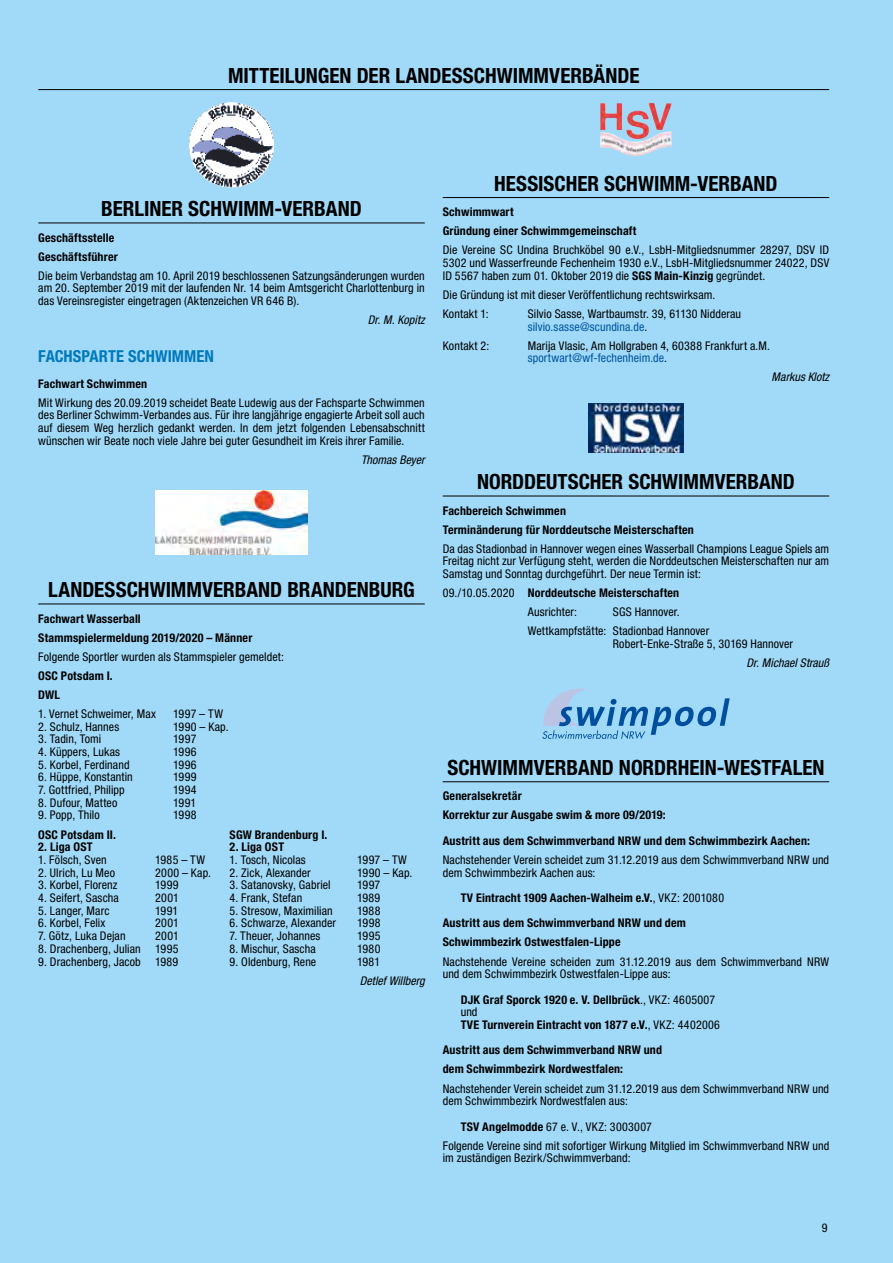
<style>
.page{position:relative;width:893px;height:1263px;background:#a1daf8}
.page>*{position:absolute;margin:0;border:0;box-sizing:border-box;transform-origin:0 0}
.t1{font:700 condensed 21px "Helvetica Neue";color:#000}
.t2{font:700 condensed 16.5px "Helvetica Neue";letter-spacing:.005em;color:#0079bd}
.t3{font:condensed 12px/12.8px "Helvetica Neue";letter-spacing:.01em;color:#000}
.t4{font:700 condensed 12px/19px "Helvetica Neue";letter-spacing:.015em;color:#000}
.t5{font:italic condensed 12px "Helvetica Neue";letter-spacing:.005em;color:#000}
.s1{font-weight:700}
.s2{color:#00539f}
.s3{font-weight:400}
</style>
<div class="page">
<hr style="left:38px;top:89px;width:791px;height:1px;background:#000">
<hr style="left:38px;top:223px;width:387px;height:1px;background:#000">
<hr style="left:38px;top:604px;width:387px;height:1px;background:#000">
<img style="left:189px;top:102px;width:85px;height:85px">
<img style="left:155px;top:490px;width:153px;height:65px">
<hr style="left:443px;top:197px;width:386px;height:1px;background:#000">
<hr style="left:443px;top:496px;width:386px;height:1px;background:#000">
<hr style="left:443px;top:781px;width:386px;height:1px;background:#000">
<img style="left:600px;top:103px;width:72px;height:53px">
<img style="left:589px;top:403px;width:94px;height:49px">
<svg style="left:542px;top:689px;width:188px;height:50px"></svg>
<h1 class="t1" style="left:228px;top:63px;width:413px">MITTEILUNGEN DER LANDESSCHWIMMVERBÄNDE</h1>
<h1 class="t1" style="left:101px;top:196px;width:262px">BERLINER SCHWIMM-VERBAND</h1>
<p class="t4" style="left:38px;top:228px;width:81px">Geschäftsstelle<br>Geschäftsführer</p>
<p class="t3" style="left:38px;top:269px;width:388px;text-align:justify">Die beim Verbandstag am 10. April 2019 beschlossenen Satzungsänderungen wurden am 20. September 2019 mit der laufenden Nr. 14 beim Amtsgericht Charlottenburg in das Vereinsregister eingetragen (Aktenzeichen VR 646 B).</p>
<p class="t5" style="left:368px;top:313px;width:59px">Dr. M. Kopitz</p>
<h2 class="t2" style="left:38px;top:346px;width:177px">FACHSPARTE SCHWIMMEN</h2>
<p class="t4" style="left:38px;top:374px;width:110px">Fachwart Schwimmen</p>
<p class="t3" style="left:38px;top:396px;width:388px;text-align:justify">Mit Wirkung des 20.09.2019 scheidet Beate Ludewig aus der Fachsparte Schwimmen des Berliner Schwimm-Verbandes aus. Für ihre langjährige engagierte Arbeit soll auch auf diesem Weg herzlich gedankt werden. In dem jetzt folgenden Lebensabschnitt wünschen wir Beate noch viele Jahre bei guter Gesundheit im Kreis ihrer Familie.</p>
<p class="t5" style="left:361px;top:453px;width:65px">Thomas Beyer</p>
<h1 class="t1" style="left:48px;top:577px;width:368px">LANDESSCHWIMMVERBAND BRANDENBURG</h1>
<p class="t4" style="left:38px;top:609px;width:216px">Fachwart Wasserball<br>Stammspielermeldung 2019/2020 – Männer</p>
<p class="t3" style="left:38px;top:650px;width:247px">Folgende Sportler wurden als Stammspieler gemeldet:</p>
<p class="t4" style="left:38px;top:666px;width:76px">OSC Potsdam I.<br>DWL</p>
<p class="t3" style="left:38px;top:707px;width:119px">1. Vernet Schweimer, Max</p>
<p class="t3" style="left:173px;top:707px;width:51px">1997 – TW</p>
<p class="t3" style="left:38px;top:720px;width:82px">2. Schulz, Hannes</p>
<p class="t3" style="left:173px;top:720px;width:57px">1990 – Kap.</p>
<p class="t3" style="left:38px;top:732px;width:65px">3. Tadin, Tomi</p>
<p class="t3" style="left:173px;top:732px;width:25px">1997</p>
<p class="t3" style="left:38px;top:745px;width:83px">4. Küppers, Lukas</p>
<p class="t3" style="left:173px;top:745px;width:25px">1996</p>
<p class="t3" style="left:38px;top:758px;width:93px">5. Korbel, Ferdinand</p>
<p class="t3" style="left:173px;top:758px;width:25px">1996</p>
<p class="t3" style="left:38px;top:771px;width:96px">6. Hüppe, Konstantin</p>
<p class="t3" style="left:173px;top:771px;width:25px">1999</p>
<p class="t3" style="left:38px;top:783px;width:88px">7. Gottfried, Philipp</p>
<p class="t3" style="left:173px;top:783px;width:25px">1994</p>
<p class="t3" style="left:38px;top:796px;width:81px">8. Dufour, Matteo</p>
<p class="t3" style="left:173px;top:796px;width:25px">1991</p>
<p class="t3" style="left:38px;top:809px;width:63px">9. Popp, Thilo</p>
<p class="t3" style="left:173px;top:809px;width:25px">1998</p>
<p class="t4" style="left:38px;top:824px;width:79px">OSC Potsdam II.</p>
<p class="t4" style="left:230px;top:824px;width:99px">SGW Brandenburg I.</p>
<p class="t4" style="left:38px;top:837px;width:56px">2. Liga OST</p>
<p class="t4" style="left:230px;top:837px;width:56px">2. Liga OST</p>
<p class="t3" style="left:38px;top:853px;width:70px">1. Fölsch, Sven</p>
<p class="t3" style="left:155px;top:853px;width:51px">1985 – TW</p>
<p class="t3" style="left:230px;top:853px;width:78px">1. Tosch, Nicolas</p>
<p class="t3" style="left:357px;top:853px;width:51px">1997 – TW</p>
<p class="t3" style="left:38px;top:866px;width:78px">2. Ulrich, Lu Meo</p>
<p class="t3" style="left:155px;top:866px;width:57px">2000 – Kap.</p>
<p class="t3" style="left:230px;top:866px;width:83px">2. Zick, Alexander</p>
<p class="t3" style="left:357px;top:866px;width:57px">1990 – Kap.</p>
<p class="t3" style="left:38px;top:879px;width:81px">3. Korbel, Florenz</p>
<p class="t3" style="left:155px;top:879px;width:25px">1999</p>
<p class="t3" style="left:230px;top:879px;width:103px">3. Satanovsky, Gabriel</p>
<p class="t3" style="left:357px;top:879px;width:25px">1997</p>
<p class="t3" style="left:38px;top:891px;width:82px">4. Seifert, Sascha</p>
<p class="t3" style="left:155px;top:891px;width:25px">2001</p>
<p class="t3" style="left:230px;top:891px;width:74px">4. Frank, Stefan</p>
<p class="t3" style="left:357px;top:891px;width:25px">1989</p>
<p class="t3" style="left:38px;top:904px;width:73px">5. Langer, Marc</p>
<p class="t3" style="left:155px;top:904px;width:25px">1991</p>
<p class="t3" style="left:230px;top:904px;width:105px">5. Stresow, Maximilian</p>
<p class="t3" style="left:357px;top:904px;width:25px">1988</p>
<p class="t3" style="left:38px;top:917px;width:69px">6. Korbel, Felix</p>
<p class="t3" style="left:155px;top:917px;width:25px">2001</p>
<p class="t3" style="left:230px;top:917px;width:108px">6. Schwarze, Alexander</p>
<p class="t3" style="left:357px;top:917px;width:25px">1998</p>
<p class="t3" style="left:38px;top:929px;width:89px">7. Götz, Luka Dejan</p>
<p class="t3" style="left:155px;top:929px;width:25px">2001</p>
<p class="t3" style="left:230px;top:929px;width:92px">7. Theuer, Johannes</p>
<p class="t3" style="left:357px;top:929px;width:25px">1995</p>
<p class="t3" style="left:38px;top:942px;width:142px">8. Drachenberg, Julian 1995</p>
<p class="t3" style="left:230px;top:942px;width:88px">8. Mischur, Sascha</p>
<p class="t3" style="left:357px;top:942px;width:25px">1980</p>
<p class="t3" style="left:38px;top:955px;width:142px">9. Drachenberg, Jacob 1989</p>
<p class="t3" style="left:230px;top:955px;width:88px">9. Oldenburg, Rene</p>
<p class="t3" style="left:357px;top:955px;width:25px">1981</p>
<p class="t5" style="left:360px;top:973px;width:66px">Detlef Willberg</p>
<h1 class="t1" style="left:494px;top:171px;width:285px">HESSISCHER SCHWIMM-VERBAND</h1>
<p class="t4" style="left:443px;top:202px;width:195px">Schwimmwart<br>Gründung einer Schwimmgemeinschaft</p>
<p class="t3" style="left:443px;top:244px;width:388px;text-align:justify">Die Vereine SC Undina Bruchköbel 90 e.V., LsbH-Mitgliedsnummer 28297, DSV ID 5302 und Wasserfreunde Fechenheim 1930 e.V., LsbH-Mitgliedsnummer 24022, DSV ID 5567 haben zum 01. Oktober 2019 die <span class="s1">SGS Main-Kinzig</span> gegründet.</p>
<p class="t3" style="left:443px;top:285px;width:274px;line-height:19px">Die Gründung ist mit dieser Veröffentlichung rechtswirksam.<br>Kontakt 1:</p>
<p class="t3" style="left:528px;top:307px;width:215px">Silvio Sasse, Wartbaumstr. 39, 61130 Nidderau <span class="s2">silvio.sasse@scundina.de</span>.</p>
<p class="t3" style="left:443px;top:339px;width:48px">Kontakt 2:</p>
<p class="t3" style="left:528px;top:339px;width:244px">Marija Vlasic, Am Hollgraben 4, 60388 Frankfurt a.M. <span class="s2">sportwart@wf-fechenheim.de</span>.</p>
<p class="t5" style="left:772px;top:370px;width:59px">Markus Klotz</p>
<h1 class="t1" style="left:477px;top:469px;width:319px">NORDDEUTSCHER SCHWIMMVERBAND</h1>
<p class="t4" style="left:443px;top:501px;width:253px">Fachbereich Schwimmen<br>Terminänderung für Norddeutsche Meisterschaften</p>
<p class="t3" style="left:443px;top:542px;width:388px;text-align:justify">Da das Stadionbad in Hannover wegen eines Wasserball Champions League Spiels am Freitag nicht zur Verfügung steht, werden die Norddeutschen Meisterschaften nur am Samstag und Sonntag durchgeführt. Der neue Termin ist:</p>
<p class="t4" style="left:528px;top:583px;width:153px;text-indent:-85px"><span class="s3">09./10.05.2020</span> Norddeutsche Meisterschaften<br><span class="s3">Ausrichter:</span></p>
<p class="t3" style="left:528px;top:602px;width:183px;line-height:19px;text-indent:85px">SGS Hannover.<br>Wettkampfstätte: Stadionbad Hannover</p>
<p class="t3" style="left:613px;top:637px;width:182px">Robert-Enke-Straße 5, 30169 Hannover</p>
<p class="t5" style="left:746px;top:656px;width:84px">Dr. Michael Strauß</p>
<h1 class="t1" style="left:447px;top:755px;width:379px">SCHWIMMVERBAND NORDRHEIN-WESTFALEN</h1>
<p class="t4" style="left:443px;top:786px;width:224px">Generalsekretär<br>Korrektur zur Ausgabe swim &amp; more 09/2019:</p>
<p class="t4" style="left:443px;top:831px;width:369px">Austritt aus dem Schwimmverband NRW und dem Schwimmbezirk Aachen:</p>
<p class="t3" style="left:443px;top:853px;width:388px">Nachstehender Verein scheidet zum 31.12.2019 aus dem Schwimmverband NRW und dem Schwimmbezirk Aachen aus:</p>
<p class="t4" style="left:443px;top:885px;width:283px;line-height:25.3px;text-indent:18px">TV Eintracht 1909 Aachen-Walheim e.V.<span class="s3">, VKZ: 2001080<br></span>Austritt aus dem Schwimmverband NRW und dem</p>
<p class="t4" style="left:443px;top:932px;width:179px">Schwimmbezirk Ostwestfalen-Lippe</p>
<p class="t3" style="left:443px;top:955px;width:388px">Nachstehende Vereine scheiden zum 31.12.2019 aus dem Schwimmverband NRW und dem Schwimmbezirk Ostwestfalen-Lippe aus:</p>
<p class="t4" style="left:461px;top:993px;width:261px;line-height:12.8px">DJK Graf Sporck 1920 e. V. Dellbrück<span class="s3">., VKZ: 4605007 und<br></span>TVE Turnverein Eintracht von 1877 e.V.<span class="s3">, VKZ: 4402006</span></p>
<p class="t4" style="left:443px;top:1040px;width:221px">Austritt aus dem Schwimmverband NRW und dem Schwimmbezirk Nordwestfalen:</p>
<p class="t3" style="left:443px;top:1082px;width:388px">Nachstehender Verein scheidet zum 31.12.2019 aus dem Schwimmverband NRW und dem Schwimmbezirk Nordwestfalen aus:</p>
<p class="t3" style="left:443px;top:1117px;width:388px;line-height:19px;text-indent:18px"><span class="s1">TSV Angelmodde</span> 67 e. V., VKZ: 3003007<br>Folgende Vereine sind mit sofortiger Wirkung Mitglied im Schwimmverband NRW und</p>
<p class="t3" style="left:443px;top:1152px;width:189px">im zuständigen Bezirk/Schwimmverband:</p>
<p class="t3" style="left:822px;top:1221px;width:7px">9</p>
</div>
